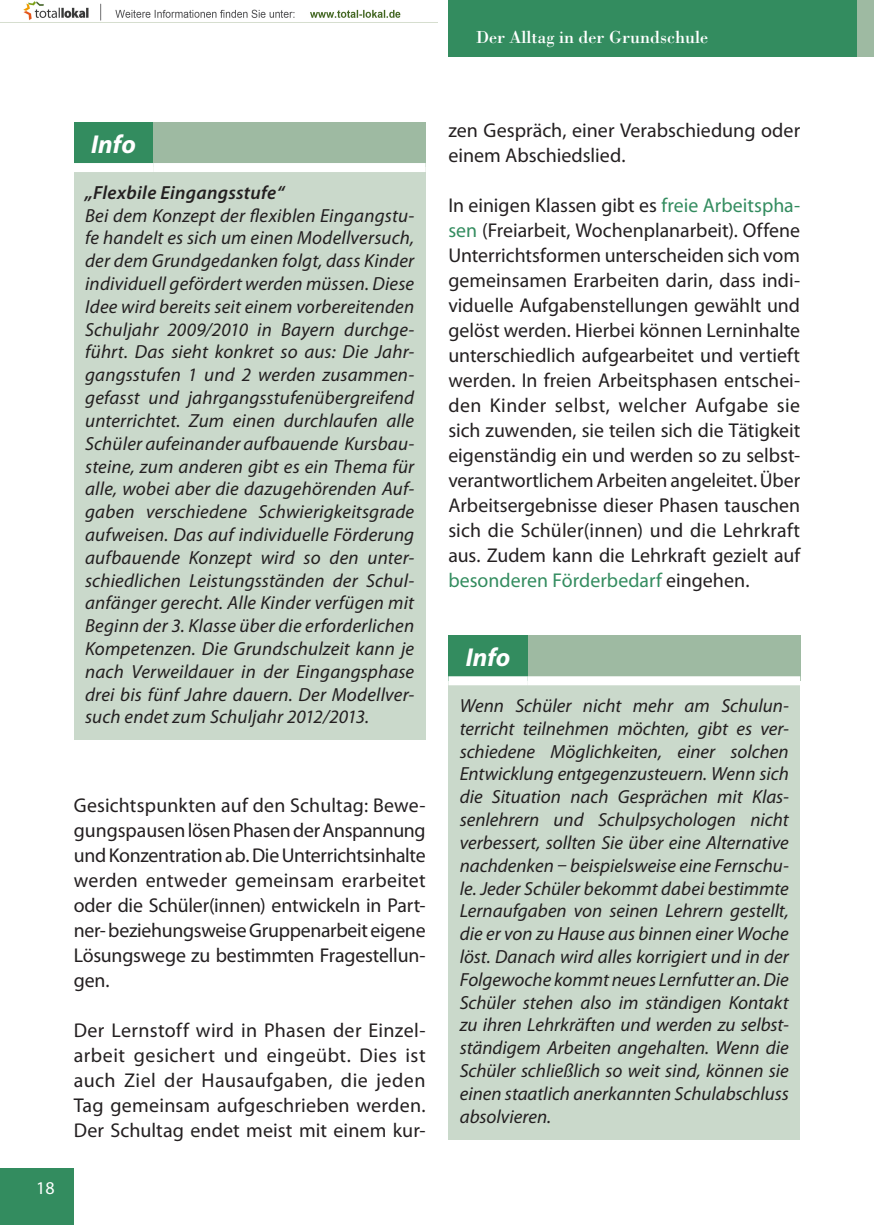
<style>
.page{position:relative;width:874px;height:1225px;background:#fff}
.page>*{position:absolute;margin:0;border:0;box-sizing:border-box;transform-origin:0 0}
.t1{font:italic 700 26px "Myriad Pro";color:#fff}
.t2{font:20px/25px "Myriad Pro";color:#231f20;text-align:justify}
.t3{font:italic 19px/22.8px "Myriad Pro";color:#231f20;text-align:justify}
.t4{font:italic 600 19px "Myriad Pro";letter-spacing:.015em;color:#231f20}
.t5{font:18px "Bodoni Std";color:#fff}
.t6{font:18px "Myriad Pro";color:#fff}
.s1{color:#338c5f}
</style>
<div class="page">
<div style="left:0;top:1168px;width:74px;height:57px;background:#338c5f"></div>
<div style="left:448px;top:0;width:408px;height:57px;background:#338c5f"></div>
<div style="left:856px;top:0;width:17px;height:57px;background:#9ebaa2"></div>
<div style="left:74px;top:122px;width:79px;height:45px;background:#338c5f"></div>
<div style="left:153px;top:122px;width:272px;height:45px;background:#9ebaa2"></div>
<div style="left:74px;top:167px;width:351px;height:573px;background:#cad9cb"></div>
<div style="left:74px;top:163px;width:79px;height:9px;background:#fff"></div>
<div style="left:153px;top:163px;width:272px;height:9px;background:#fff"></div>
<div style="left:448px;top:635px;width:79px;height:46px;background:#338c5f"></div>
<div style="left:527px;top:635px;width:272px;height:46px;background:#9ebaa2"></div>
<div style="left:448px;top:681px;width:351px;height:458px;background:#cad9cb"></div>
<div style="left:448px;top:676px;width:79px;height:9px;background:#fff"></div>
<div style="left:527px;top:676px;width:272px;height:9px;background:#fff"></div>
<img style="left:0;top:1px;width:437px;height:22px">
<p class="t5" style="left:476px;top:26px;width:234px">Der Alltag in der Grundschule</p>
<h1 class="t1" style="left:91px;top:127px;width:46px">Info</h1>
<p class="t4" style="left:85px;top:180px;width:201px">„Flexbile Eingangsstufe“</p>
<p class="t3" style="left:85px;top:203px;width:330px">Bei dem Konzept der flexiblen Eingangstu&shy;fe handelt es sich um einen Modellversuch, der dem Grundgedanken folgt, dass Kinder individuell gefördert werden müssen. Diese Idee wird bereits seit einem vorbereitenden Schuljahr 2009/2010 in Bayern durchge&shy;führt. Das sieht konkret so aus: Die Jahr&shy;gangsstufen 1 und 2 werden zusammen&shy;gefasst und jahrgangsstufenübergreifend unterrichtet. Zum einen durchlaufen alle Schüler aufeinander aufbauende Kursbau&shy;steine, zum anderen gibt es ein Thema für alle, wobei aber die dazugehörenden Auf&shy;gaben verschiedene Schwierigkeitsgrade aufweisen. Das auf individuelle Förderung aufbauende Konzept wird so den unter&shy;schiedlichen Leistungsständen der Schul&shy;anfänger gerecht. Alle Kinder verfügen mit Beginn der 3. Klasse über die erforderlichen Kompetenzen. Die Grundschulzeit kann je nach Verweildauer in der Eingangsphase drei bis fünf Jahre dauern. Der Modellver&shy;such endet zum Schuljahr 2012/2013.</p>
<p class="t6" style="left:36px;top:1177px;width:20px">18</p>
<p class="t2" style="left:74px;top:792px;width:353px">Gesichtspunkten auf den Schultag: Bewe&shy;gungspausen lösen Phasen der Anspannung und Konzentration ab. Die Unterrichtsinhalte werden entweder gemeinsam erarbeitet oder die Schüler(innen) entwickeln in Part&shy;ner- beziehungsweise Gruppenarbeit eigene Lösungswege zu bestimmten Fragestellun&shy;gen.</p>
<p class="t2" style="left:74px;top:1017px;width:353px">Der Lernstoff wird in Phasen der Einzel&shy;arbeit gesichert und eingeübt. Dies ist auch Ziel der Hausaufgaben, die jeden Tag gemeinsam aufgeschrieben werden.<br>Der Schultag endet meist mit einem kur-</p>
<p class="t2" style="left:448px;top:117px;width:353px">zen Gespräch, einer Verabschiedung oder einem Abschiedslied.</p>
<p class="t2" style="left:448px;top:192px;width:353px">In einigen Klassen gibt es <span class="s1">freie Arbeitspha&shy;sen</span> (Freiarbeit, Wochenplanarbeit). Offene Unterrichtsformen unterscheiden sich vom gemeinsamen Erarbeiten darin, dass indi&shy;viduelle Aufgabenstellungen gewählt und gelöst werden. Hierbei können Lerninhalte unterschiedlich aufgearbeitet und vertieft werden. In freien Arbeitsphasen entschei&shy;den Kinder selbst, welcher Aufgabe sie sich zuwenden, sie teilen sich die Tätigkeit eigenständig ein und werden so zu selbst&shy;verantwortlichem Arbeiten angeleitet. Über Arbeitsergebnisse dieser Phasen tauschen sich die Schüler(innen) und die Lehrkraft aus. Zudem kann die Lehrkraft gezielt auf <span class="s1">besonderen Förderbedarf</span> eingehen.</p>
<h1 class="t1" style="left:465px;top:640px;width:46px">Info</h1>
<p class="t3" style="left:459px;top:694px;width:330px">Wenn Schüler nicht mehr am Schulun&shy;terricht teilnehmen möchten, gibt es ver&shy;schiedene Möglichkeiten, einer solchen Entwicklung entgegenzusteuern. Wenn sich die Situation nach Gesprächen mit Klas&shy;senlehrern und Schulpsychologen nicht verbessert, sollten Sie über eine Alternative nachdenken – beispielsweise eine Fernschu&shy;le. Jeder Schüler bekommt dabei bestimmte Lernaufgaben von seinen Lehrern gestellt, die er von zu Hause aus binnen einer Woche löst. Danach wird alles korrigiert und in der Folgewoche kommt neues Lernfutter an. Die Schüler stehen also im ständigen Kontakt zu ihren Lehrkräften und werden zu selbst&shy;ständigem Arbeiten angehalten. Wenn die Schüler schließlich so weit sind, können sie einen staatlich anerkannten Schulabschluss absolvieren.</p>
</div>
